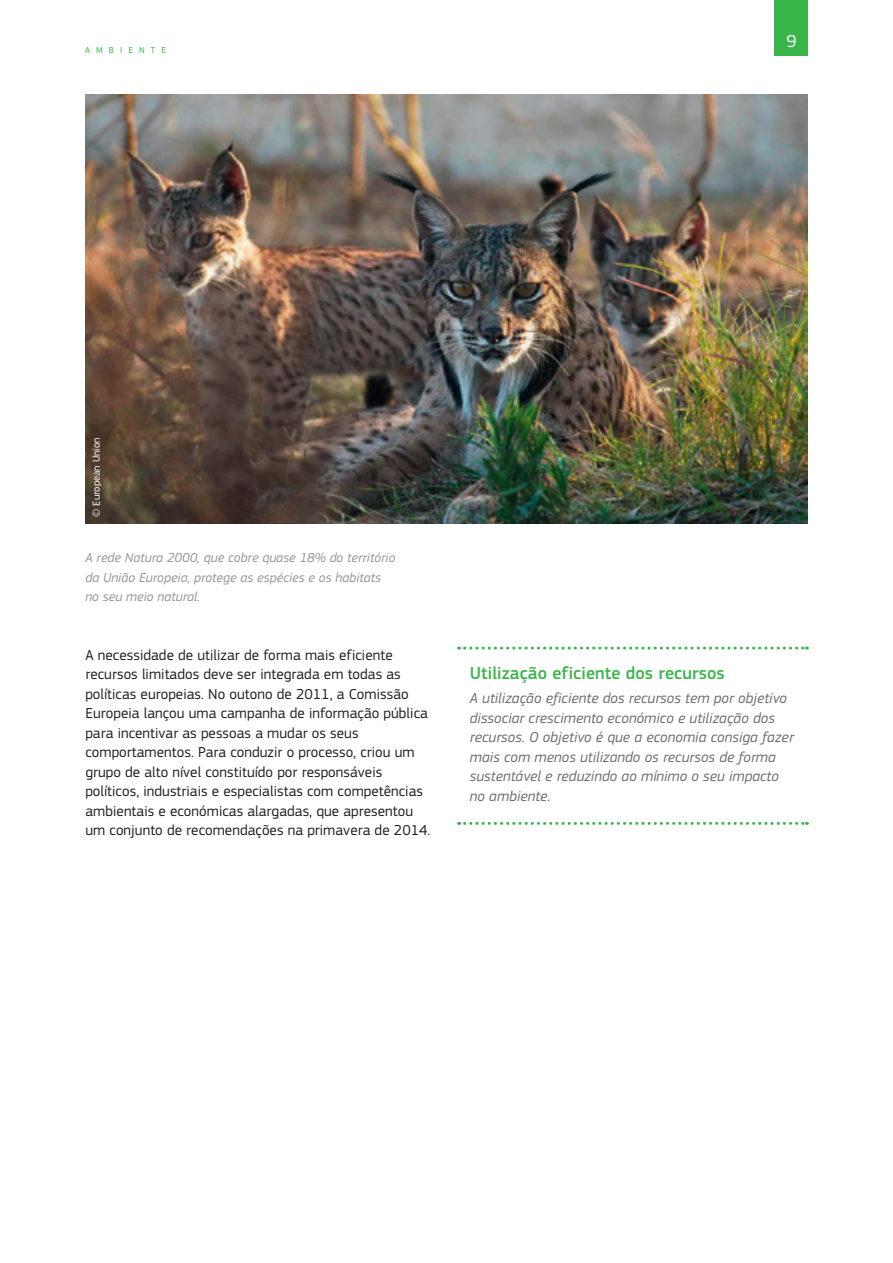
<style>
.page{position:relative;width:893px;height:1263px;background:#fff}
.page>*{position:absolute;margin:0;border:0;box-sizing:border-box;transform-origin:0 0}
.Box_Title{font:500 18px "EC Square Sans Pro";letter-spacing:.005em;color:#3ab54a}
.t1{font:18px "EC Square Sans Pro";color:#fff}
.BodyText{font:15px/19.5px "EC Square Sans Pro";letter-spacing:.005em;color:#231f20}
.Box_fin{font:italic 15px/19.5px "EC Square Sans Pro";letter-spacing:.005em;color:#6c6d70}
.legende_L{font:italic 13.5px/19.5px "EC Square Sans Pro";letter-spacing:.005em;color:#939598}
.copyright{font:10.5px "EC Square Sans Pro";color:#fff}
.t2{font:9px "EC Square Sans Pro";color:#3ab54a}
</style>
<div class="page">
<div style="left:775px;top:0;width:33px;height:55px;background:#3ab54a"></div>
<svg style="left:459px;top:647px;width:348px;height:3px"></svg>
<svg style="left:459px;top:822px;width:348px;height:3px"></svg>
<img style="left:85px;top:94px;width:723px;height:429px">
<p class="t2" style="left:85px;top:45px;width:22px">A mbiente</p>
<p class="t1" style="left:786px;top:30px;width:12px">9</p>
<p class="copyright" style="left:90px;top:517px;width:81px;rotate:-90deg">© European Union</p>
<p class="legende_L" style="left:85px;top:548px;width:312px">A rede Natura 2000, que cobre quase 18% do território da União Europeia, protege as espécies e os habitats no seu meio natural.</p>
<p class="BodyText" style="left:85px;top:645px;width:346px">A necessidade de utilizar de forma mais eficiente recursos limitados deve ser integrada em todas as políticas europeias. No outono de 2011, a Comissão Europeia lançou uma campanha de informação pública para incentivar as pessoas a mudar os seus comportamentos. Para conduzir o processo, criou um grupo de alto nível constituído por responsáveis políticos, industriais e especialistas com competências ambientais e económicas alargadas, que apresentou um conjunto de recomendações na primavera de 2014.</p>
<p class="Box_Title" style="left:470px;top:663px;width:256px">Utilização eficiente dos recursos</p>
<p class="Box_fin" style="left:470px;top:688px;width:325px">A utilização eficiente dos recursos tem por objetivo dissociar crescimento económico e utilização dos recursos. O objetivo é que a economia consiga fazer mais com menos utilizando os recursos de forma sustentável e reduzindo ao mínimo o seu impacto no ambiente.</p>
</div>
